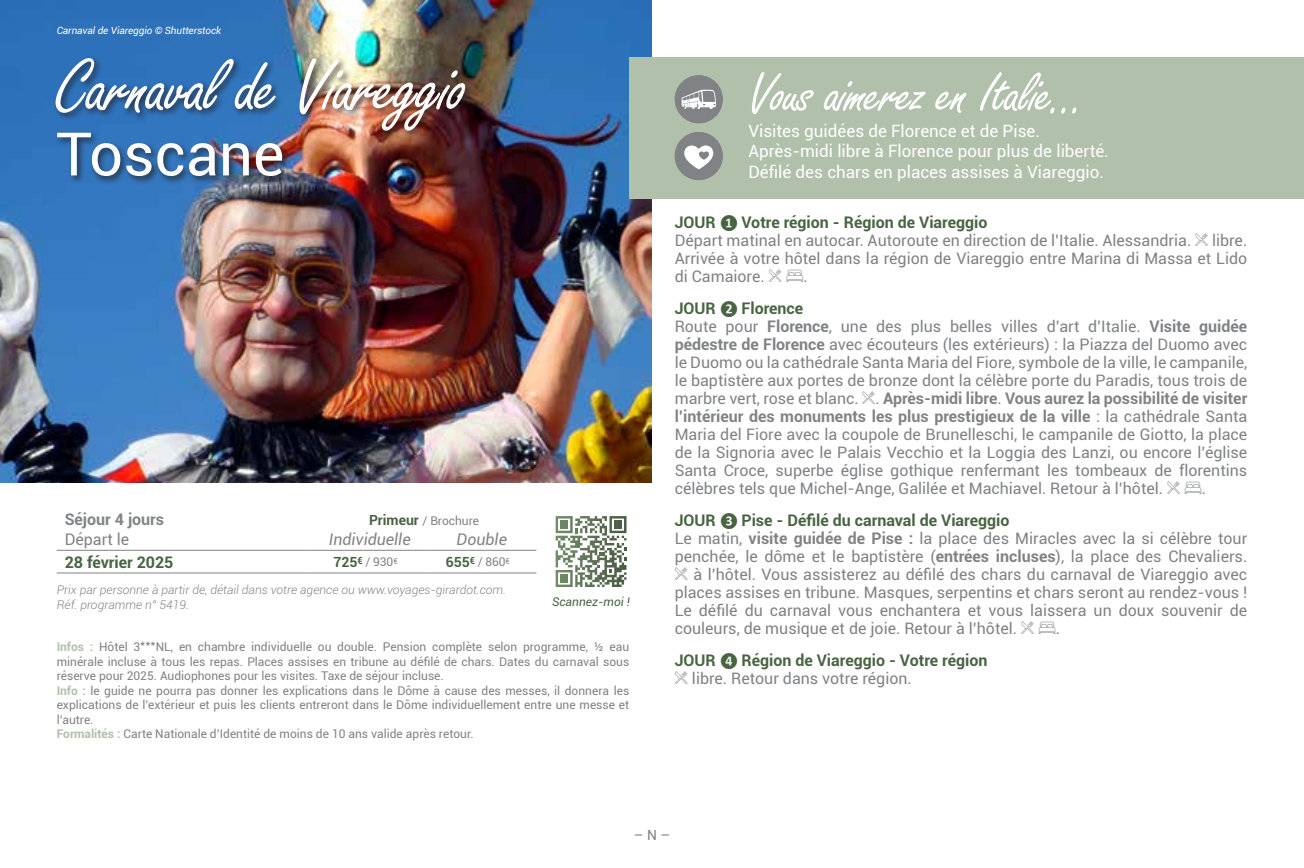
<style>
.page{position:relative;width:1304px;height:868px;background:#fff}
.page>*{position:absolute;margin:0;border:0;box-sizing:border-box;transform-origin:0 0}
.t1{font:80px "Freestyle Script";letter-spacing:-.025em;color:#fff}
.t2{font:60px "Freestyle Script";letter-spacing:-.025em;color:#fff}
.t3{font:60px "Roboto";color:#fff}
.t4{font:17px/20.4px "Roboto";color:#fff}
.t5{font:16px/18px "Roboto Regular Gir";color:#808285;text-align:justify}
.t6{font:700 16px/18px "Roboto";color:#808285}
.t7{font:700 16px "Roboto";color:#486442}
.t8{font:italic 16px "Roboto";color:#808285}
.t9{font:16px "Roboto";color:#808285}
.t10{font:14px "Roboto";color:#808285}
.t11{font:12px/14.4px "Roboto";color:#808285}
.t12{font:italic 300 12px/14.4px "Roboto";color:#808285}
.t13{font:italic 12px "Roboto";color:#486442}
.t14{font:italic 10px "Roboto";letter-spacing:-.01em;color:#fff}
.s1{font-weight:700;font-size:14px;color:#486442}
.s2{font-weight:700;color:#b1c0ab}
.s3{font-family:"Calibri";font-size:14px}
.s4{font-family:"Roboto";font-weight:700}
.s5{font-family:"Roboto Regular Gir";font-weight:400}
</style>
<div class="page">
<img style="left:0;top:0;width:652px;height:482px">
<div style="left:53px;top:56px;width:421px;height:129px;background:#231f20;opacity:.75"></div>
<div style="left:629px;top:57px;width:675px;height:141px;background:#b1c0ab"></div>
<div style="left:675px;top:132px;width:48px;height:48px;background:#808285;border-radius:50%"></div>
<svg style="left:684px;top:145px;width:29px;height:24px"></svg>
<div style="left:675px;top:75px;width:48px;height:48px;background:#808285;border-radius:50%"></div>
<svg style="left:682px;top:89px;width:34px;height:20px"></svg>
<hr style="left:57px;top:572px;width:255px;height:1px;background:#808285">
<hr style="left:57px;top:549px;width:255px;height:1px;background:#808285">
<hr style="left:312px;top:549px;width:51px;height:1px;background:#808285">
<hr style="left:373px;top:549px;width:51px;height:1px;background:#808285">
<hr style="left:424px;top:549px;width:51px;height:1px;background:#808285">
<hr style="left:485px;top:549px;width:51px;height:1px;background:#808285">
<hr style="left:312px;top:572px;width:51px;height:1px;background:#808285">
<hr style="left:373px;top:572px;width:51px;height:1px;background:#808285">
<hr style="left:424px;top:572px;width:51px;height:1px;background:#808285">
<hr style="left:485px;top:572px;width:51px;height:1px;background:#808285">
<svg style="left:556px;top:516px;width:70px;height:71px"></svg>
<p class="t14" style="left:57px;top:24px;width:166px">Carnaval de Viareggio © Shutterstock</p>
<h1 class="t1" style="left:56px;top:43px;width:413px">Carnaval de Viareggio</h1>
<h2 class="t3" style="left:56px;top:112px;width:230px">Toscane</h2>
<p class="t6" style="left:65px;top:510px;width:101px">Séjour 4 jours</p>
<p class="t9" style="left:65px;top:527px;width:66px">Départ le</p>
<p class="t11" style="left:369px;top:513px;width:112px"><span class="s1">Primeur</span> / Brochure</p>
<p class="t8" style="left:329px;top:527px;width:83px">Individuelle</p>
<p class="t8" style="left:457px;top:527px;width:52px">Double</p>
<p class="t7" style="left:65px;top:550px;width:110px">28 février 2025</p>
<p class="t11" style="left:333px;top:554px;width:66px"><span class="s1">725</span><sup>€</sup> / 930<sup>€</sup></p>
<p class="t11" style="left:446px;top:554px;width:66px"><span class="s1">655</span><sup>€</sup> / 860<sup>€</sup></p>
<p class="t12" style="left:57px;top:582px;width:451px">Prix par personne à partir de, détail dans votre agence ou www.voyages-girardot.com.<br>Réf. programme n° 5419.</p>
<p class="t11" style="left:57px;top:639px;width:574px"><span class="s2">Infos :</span> Hôtel 3***NL, en chambre individuelle ou double. Pension complète selon programme, ½ eau minérale incluse à tous les repas. Places assises en tribune au défilé de chars. Dates du carnaval sous réserve pour 2025. Audiophones pour les visites. Taxe de séjour incluse.<br><span class="s2">Info :</span> le guide ne pourra pas donner les explications dans le Dôme à cause des messes, il donnera les explications de l’extérieur et puis les clients entreront dans le Dôme individuellement entre une messe et l’autre.<br><span class="s2">Formalités :</span> Carte Nationale d’Identité de moins de 10 ans valide après retour.</p>
<p class="t13" style="left:552px;top:593px;width:79px">Scannez-moi !</p>
<h2 class="t2" style="left:748px;top:61px;width:339px">Vous aimerez en Italie...</h2>
<p class="t4" style="left:748px;top:120px;width:362px">Visites guidées de Florence et de Pise.<br>Après-midi libre à Florence pour plus de liberté.<br>Défilé des chars en places assises à Viareggio.</p>
<p class="t7" style="left:675px;top:210px;width:314px">JOUR <span class="s3">❶</span> Votre région - Région de Viareggio</p>
<p class="t5" style="left:675px;top:230px;width:574px">Départ matinal en autocar. Autoroute en direction de l’Italie. Alessandria. Δ libre.<br>Arrivée à votre hôtel dans la région de Viareggio entre Marina di Massa et Lido di Camaiore. Δ Ω.</p>
<p class="t7" style="left:675px;top:297px;width:130px">JOUR <span class="s3">❷</span> Florence</p>
<p class="t5" style="left:675px;top:316px;width:574px">Route pour <span class="s4">Florence</span>, une des plus belles villes d’art d’Italie. <span class="s4">Visite guidée pédestre de Florence</span> avec écouteurs (les extérieurs) : la Piazza del Duomo avec le Duomo ou la cathédrale Santa Maria del Fiore, symbole de la ville, le campanile, le baptistère aux portes de bronze dont la célèbre porte du Paradis, tous trois de</p>
<p class="t6" style="left:675px;top:388px;width:574px"><span class="s5">marbre vert, rose et blanc. Δ.</span> Après-midi libre<span class="s5">.</span> Vous aurez la possibilité de visiter l’intérieur des monuments les plus prestigieux de la ville <span class="s5">: la cathédrale Santa</span></p>
<p class="t5" style="left:675px;top:424px;width:574px">Maria del Fiore avec la coupole de Brunelleschi, le campanile de Giotto, la place de la Signoria avec le Palais Vecchio et la Loggia des Lanzi, ou encore l’église Santa Croce, superbe église gothique renfermant les tombeaux de florentins célèbres tels que Michel-Ange, Galilée et Machiavel. Retour à l’hôtel. Δ Ω.</p>
<p class="t7" style="left:675px;top:509px;width:336px">JOUR <span class="s3">❸</span> Pise - Défilé du carnaval de Viareggio</p>
<p class="t5" style="left:675px;top:528px;width:574px">Le matin, <span class="s4">visite guidée de Pise :</span> la place des Miracles avec la si célèbre tour penchée, le dôme et le baptistère (<span class="s4">entrées incluses</span>), la place des Chevaliers.<br>Δ à l’hôtel. Vous assisterez au défilé des chars du carnaval de Viareggio avec places assises en tribune. Masques, serpentins et chars seront au rendez-vous !<br>Le défilé du carnaval vous enchantera et vous laissera un doux souvenir de couleurs, de musique et de joie. Retour à l’hôtel. Δ Ω.</p>
<p class="t7" style="left:675px;top:649px;width:314px">JOUR <span class="s3">❹</span> Région de Viareggio - Votre région</p>
<p class="t5" style="left:675px;top:669px;width:239px">Δ libre. Retour dans votre région.</p>
<p class="t10" style="left:634px;top:824px;width:38px">– N –</p>
</div>
